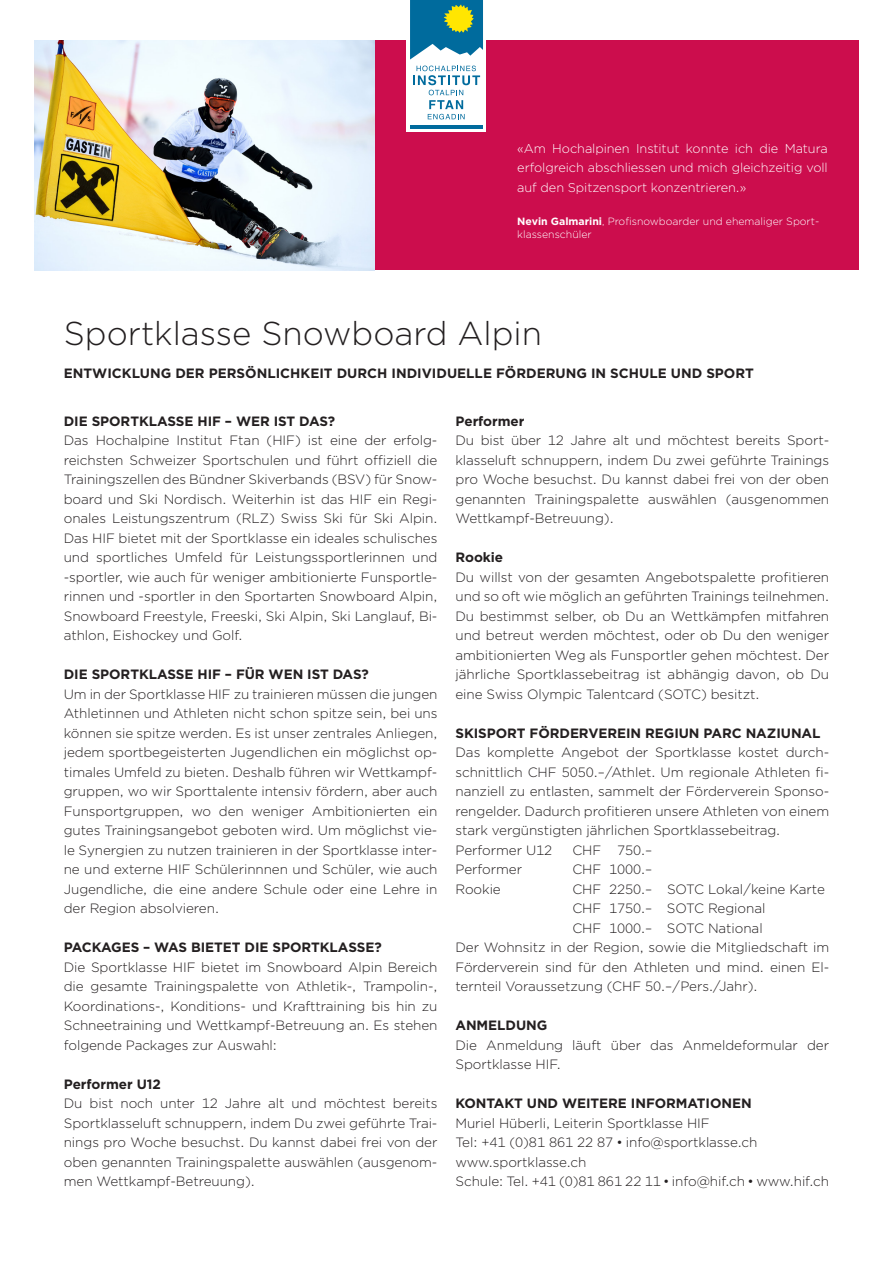
<style>
.page{position:relative;width:893px;height:1263px;background:#fff}
.page>*{position:absolute;margin:0;border:0;box-sizing:border-box;transform-origin:0 0}
.t1{font:300 33px "Gotham";color:#231f20}
.t2{font:300 13.5px/19.5px "Gotham";letter-spacing:-.005em;color:#231f20;text-align:justify}
.t3{font:700 13.5px "Gotham";letter-spacing:-.005em;color:#231f20}
.t4{font:300 12.75px/19.5px "Gotham";letter-spacing:-.005em;color:#fff;text-align:justify}
.t5{font:300 10.5px/13.5px "Gotham";color:#fff}
.s1{font-weight:700}
</style>
<div class="page">
<div style="left:344px;top:40px;width:515px;height:230px;background:#cc0d4d"></div>
<div style="left:407px;top:0;width:79px;height:132px;background:#fff"></div>
<svg style="left:410px;top:0;width:73px;height:60px;background:#469098"></svg>
<svg style="left:413px;top:66px;width:67px;height:53px"></svg>
<hr style="left:410px;top:125px;width:73px;height:4px;background:#006b9d">
<img style="left:34px;top:40px;width:340px;height:230px">
<p class="t4" style="left:517px;top:138px;width:312px">«Am Hochalpinen Institut konnte ich die Matura erfolgreich abschliessen und mich gleichzeitig voll auf den Spitzensport konzentrieren.»</p>
<p class="t5" style="left:517px;top:214px;width:304px"><span class="s1">Nevin Galmarini</span>, Profisnowboarder und ehemaliger Sport&shy;klassenschüler</p>
<h1 class="t1" style="left:64px;top:313px;width:480px">Sportklasse Snowboard Alpin</h1>
<p class="t3" style="left:64px;top:364px;width:692px">ENTWICKLUNG DER PERSÖNLICHKEIT DURCH INDIVIDUELLE FÖRDERUNG IN SCHULE UND SPORT</p>
<p class="t3" style="left:64px;top:412px;width:273px">DIE SPORTKLASSE HIF – WER IST DAS?</p>
<p class="t2" style="left:64px;top:430px;width:375px">Das Hochalpine Institut Ftan (HIF) ist eine der erfolg&shy;reichsten Schweizer Sportschulen und führt offiziell die Trainingszellen des Bündner Skiverbands (BSV) für Snow&shy;board und Ski Nordisch. Weiterhin ist das HIF ein Regi&shy;onales Leistungszentrum (RLZ) Swiss Ski für Ski Alpin.<br>Das HIF bietet mit der Sportklasse ein ideales schulisches und sportliches Umfeld für Leistungssportlerinnen und -sportler, wie auch für weniger ambitionierte Funsportle&shy;rinnen und -sportler in den Sportarten Snowboard Alpin, Snowboard Freestyle, Freeski, Ski Alpin, Ski Langlauf, Bi&shy;athlon, Eishockey und Golf.</p>
<p class="t3" style="left:64px;top:665px;width:307px">DIE SPORTKLASSE HIF – FÜR WEN IST DAS?</p>
<p class="t2" style="left:64px;top:684px;width:375px">Um in der Sportklasse HIF zu trainieren müssen die jungen Athletinnen und Athleten nicht schon spitze sein, bei uns können sie spitze werden. Es ist unser zentrales Anliegen, jedem sportbegeisterten Jugendlichen ein möglichst op&shy;timales Umfeld zu bieten. Deshalb führen wir Wettkampf&shy;gruppen, wo wir Sporttalente intensiv fördern, aber auch Funsportgruppen, wo den weniger Ambitionierten ein gutes Trainingsangebot geboten wird. Um möglichst vie&shy;le Synergien zu nutzen trainieren in der Sportklasse inter&shy;ne und externe HIF Schülerinnnen und Schüler, wie auch Jugendliche, die eine andere Schule oder eine Lehre in der Region absolvieren.</p>
<p class="t3" style="left:64px;top:938px;width:319px">PACKAGES – WAS BIETET DIE SPORTKLASSE?</p>
<p class="t2" style="left:64px;top:957px;width:375px">Die Sportklasse HIF bietet im Snowboard Alpin Bereich die gesamte Trainingspalette von Athletik-, Trampolin-, Koordinations-, Konditions- und Krafttraining bis hin zu Schneetraining und Wettkampf-Betreuung an. Es stehen folgende Packages zur Auswahl:</p>
<p class="t3" style="left:64px;top:1075px;width:99px">Performer U12</p>
<p class="t2" style="left:64px;top:1093px;width:375px">Du bist noch unter 12 Jahre alt und möchtest bereits Sportklasseluft schnuppern, indem Du zwei geführte Trai&shy;nings pro Woche besuchst. Du kannst dabei frei von der oben genannten Trainingspalette auswählen (ausgenom&shy;men Wettkampf-Betreuung).</p>
<p class="t3" style="left:455px;top:412px;width:71px">Performer</p>
<p class="t2" style="left:455px;top:430px;width:375px">Du bist über 12 Jahre alt und möchtest bereits Sport&shy;klasseluft schnuppern, indem Du zwei geführte Trainings pro Woche besuchst. Du kannst dabei frei von der oben genannten Trainingspalette auswählen (ausgenommen Wettkampf-Betreuung).</p>
<p class="t3" style="left:455px;top:548px;width:49px">Rookie</p>
<p class="t2" style="left:455px;top:567px;width:375px">Du willst von der gesamten Angebotspalette profitieren und so oft wie möglich an geführten Trainings teilnehmen.<br>Du bestimmst selber, ob Du an Wettkämpfen mitfahren und betreut werden möchtest, oder ob Du den weniger ambitionierten Weg als Funsportler gehen möchtest. Der jährliche Sportklassebeitrag ist abhängig davon, ob Du eine Swiss Olympic Talentcard (SOTC) besitzt.</p>
<p class="t3" style="left:455px;top:724px;width:367px">SKISPORT FÖRDERVEREIN REGIUN PARC NAZIUNAL</p>
<p class="t2" style="left:455px;top:742px;width:375px;text-align:left">Das komplette Angebot der Sportklasse kostet durch&shy;schnittlich CHF 5050.–/Athlet. Um regionale Athleten fi&shy;nanziell zu entlasten, sammelt der Förderverein Sponso&shy;rengelder. Dadurch profitieren unsere Athleten von einem stark vergünstigten jährlichen Sportklassebeitrag.<br>Performer U12</p>
<p class="t2" style="left:572px;top:840px;width:81px">CHF 750.–</p>
<p class="t2" style="left:455px;top:859px;width:68px">Performer</p>
<p class="t2" style="left:572px;top:859px;width:81px">CHF 1000.–</p>
<p class="t2" style="left:455px;top:879px;width:47px">Rookie</p>
<p class="t2" style="left:572px;top:879px;width:254px">CHF 2250.– SOTC Lokal/keine Karte</p>
<p class="t2" style="left:572px;top:898px;width:194px">CHF 1750.– SOTC Regional</p>
<p class="t2" style="left:572px;top:918px;width:192px">CHF 1000.– SOTC National</p>
<p class="t2" style="left:455px;top:937px;width:375px">Der Wohnsitz in der Region, sowie die Mitgliedschaft im</p>
<p class="t2" style="left:455px;top:957px;width:375px">Förderverein sind für den Athleten und mind. einen El-</p>
<p class="t2" style="left:455px;top:976px;width:304px">ternteil Voraussetzung (CHF 50.–/Pers./Jahr).</p>
<p class="t3" style="left:455px;top:1016px;width:93px">ANMELDUNG</p>
<p class="t2" style="left:455px;top:1035px;width:375px">Die Anmeldung läuft über das Anmeldeformular der<br>Sportklasse HIF.</p>
<p class="t3" style="left:455px;top:1094px;width:298px">KONTAKT UND WEITERE INFORMATIONEN</p>
<p class="t2" style="left:455px;top:1113px;width:375px;text-align:left">Muriel Hüberli, Leiterin Sportklasse HIF<br>Tel: +41 (0)81 861 22 87 • info@sportklasse.ch www.sportklasse.ch<br>Schule: Tel. +41 (0)81 861 22 11 • info@hif.ch • www.hif.ch</p>
</div>
